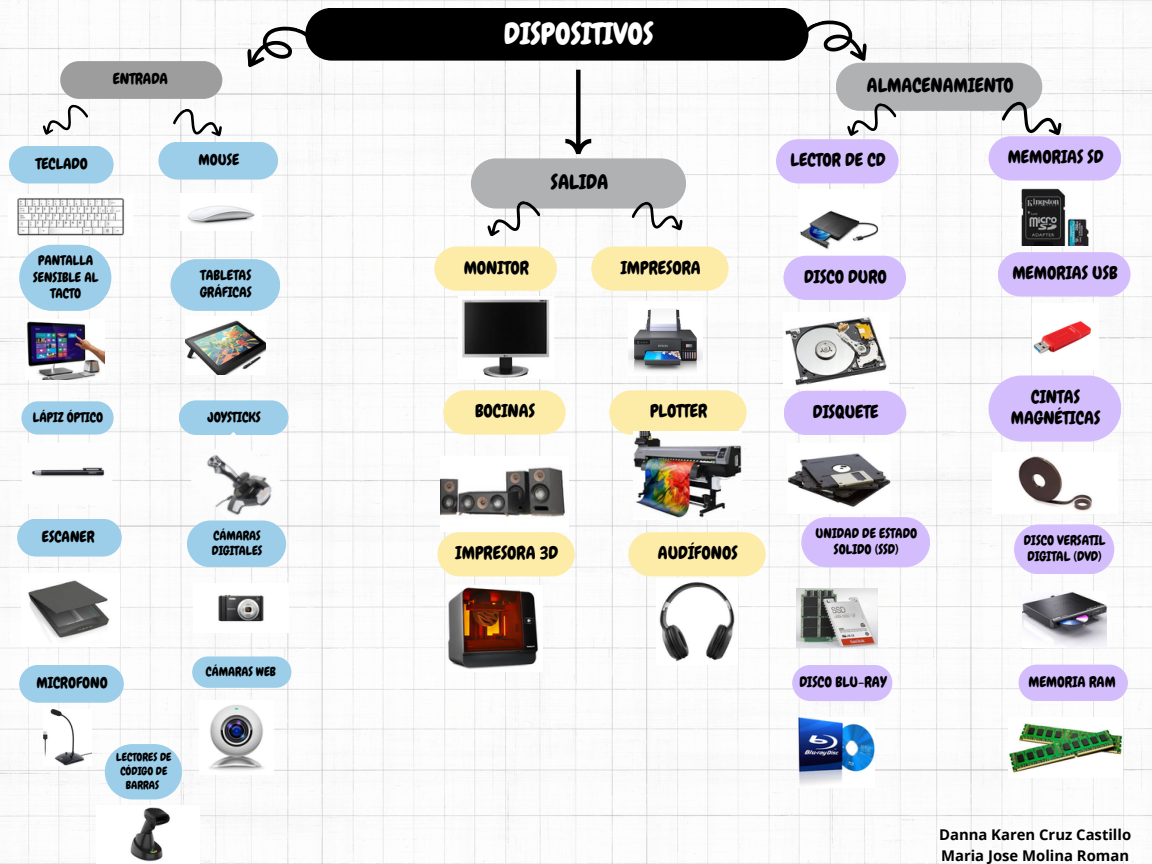
<style>
.page{position:relative;width:1152px;height:864px;background:#fff}
.page>*{position:absolute;margin:0;border:0;box-sizing:border-box;transform-origin:0 0}
.t1{font:29.7px "Chewy";color:#fff}
.t2{font:20.25px "Chewy";color:#000}
.t3{font:19.5px "Chewy";color:#000}
.t4{font:17.85px/21.9px "Chewy";color:#000;text-align:center}
.t5{font:15.3px "Chewy";color:#000}
.t6{font:700 14.85px "Open Sans";color:#000}
.t7{font:14.7px "Chewy";color:#000}
.t8{font:14.55px "Chewy";color:#000}
.t9{font:13.95px/17.1px "Chewy";color:#000}
.t10{font:13.5px/16.4px "Chewy";color:#000;text-align:center}
.t11{font:12.6px/15.5px "Chewy";color:#000}
.t12{font:11.25px/13.8px "Chewy";color:#000;text-align:center}
</style>
<div class="page">
<img style="left:0;top:0;width:1152px;height:864px">
<div style="left:60px;top:61px;width:162px;height:38px;background:#9d9d9d;border-radius:19px"></div>
<div style="left:471px;top:158px;width:215px;height:51px;background:#b0b1b3;border-radius:25px"></div>
<div style="left:836px;top:63px;width:206px;height:48px;background:#b0b1b3;border-radius:24px"></div>
<div style="left:9px;top:146px;width:105px;height:37px;background:#9ccee9;border-radius:19px"></div>
<div style="left:158px;top:142px;width:120px;height:38px;background:#9ccee9;border-radius:19px"></div>
<div style="left:434px;top:247px;width:123px;height:44px;background:#fdeca8;border-radius:22px"></div>
<div style="left:591px;top:247px;width:138px;height:44px;background:#fdeca8;border-radius:22px"></div>
<div style="left:776px;top:139px;width:123px;height:44px;background:#d3bdfd;border-radius:22px"></div>
<div style="left:989px;top:136px;width:132px;height:45px;background:#d3bdfd;border-radius:22px"></div>
<svg style="left:41px;top:99px;width:49px;height:44px"></svg>
<svg style="left:170px;top:99px;width:55px;height:44px"></svg>
<svg style="left:485px;top:201px;width:58px;height:45px"></svg>
<svg style="left:628px;top:192px;width:58px;height:53px"></svg>
<svg style="left:242px;top:8px;width:657px;height:146px"></svg>
<svg style="left:998px;top:90px;width:68px;height:50px"></svg>
<svg style="left:19px;top:245px;width:92px;height:66px;background:#aad4eb"></svg>
<div style="left:170px;top:259px;width:110px;height:52px;background:#9ccee9;border-radius:26px"></div>
<img style="left:9px;top:194px;width:124px;height:42px">
<img style="left:181px;top:193px;width:81px;height:37px">
<div style="left:17px;top:519px;width:105px;height:38px;background:#9ccee9;border-radius:19px"></div>
<img style="left:26px;top:319px;width:79px;height:60px">
<img style="left:186px;top:316px;width:79px;height:59px">
<div style="left:21px;top:401px;width:93px;height:34px;background:#9ccee9;border-radius:17px"></div>
<div style="left:179px;top:400px;width:110px;height:35px;background:#9ccee9;border-radius:17px"></div>
<img style="left:23px;top:444px;width:88px;height:59px">
<img style="left:187px;top:432px;width:100px;height:100px">
<div style="left:187px;top:521px;width:99px;height:46px;background:#9ccee9;border-radius:23px"></div>
<img style="left:22px;top:573px;width:98px;height:73px">
<img style="left:194px;top:583px;width:94px;height:50px">
<div style="left:19px;top:665px;width:105px;height:38px;background:#9ccee9;border-radius:19px"></div>
<div style="left:192px;top:656px;width:99px;height:32px;background:#9ccee9;border-radius:16px"></div>
<img style="left:43px;top:709px;width:48px;height:56px">
<img style="left:200px;top:700px;width:74px;height:74px">
<img style="left:96px;top:805px;width:104px;height:59px">
<svg style="left:105px;top:744px;width:77px;height:55px;background:#a9d4eb"></svg>
<img style="left:458px;top:296px;width:96px;height:83px">
<img style="left:628px;top:301px;width:75px;height:74px">
<div style="left:443px;top:390px;width:123px;height:45px;background:#fdeca8;border-radius:22px"></div>
<div style="left:609px;top:390px;width:138px;height:45px;background:#fdeca8;border-radius:22px"></div>
<img style="left:441px;top:456px;width:127px;height:76px">
<img style="left:633px;top:431px;width:108px;height:88px">
<div style="left:437px;top:532px;width:138px;height:44px;background:#fdeca8;border-radius:22px"></div>
<img style="left:448px;top:585px;width:94px;height:87px">
<img style="left:798px;top:190px;width:83px;height:67px">
<div style="left:784px;top:256px;width:122px;height:44px;background:#d3bdfd;border-radius:22px"></div>
<div style="left:998px;top:252px;width:133px;height:44px;background:#d3bdfd;border-radius:22px"></div>
<img style="left:1019px;top:181px;width:73px;height:65px">
<img style="left:784px;top:312px;width:104px;height:77px">
<div style="left:784px;top:391px;width:122px;height:44px;background:#d3bdfd;border-radius:22px"></div>
<div style="left:989px;top:376px;width:132px;height:66px;background:#d3bdfd;border-radius:33px"></div>
<img style="left:1032px;top:303px;width:67px;height:67px">
<img style="left:788px;top:444px;width:102px;height:69px">
<img style="left:992px;top:452px;width:125px;height:62px">
<div style="left:801px;top:517px;width:129px;height:50px;background:#d3bdfd;border-radius:25px"></div>
<div style="left:1014px;top:524px;width:100px;height:50px;background:#d3bdfd;border-radius:25px"></div>
<img style="left:797px;top:588px;width:81px;height:60px">
<img style="left:1022px;top:591px;width:84px;height:56px">
<div style="left:792px;top:665px;width:100px;height:36px;background:#d3bdfd;border-radius:18px"></div>
<div style="left:1019px;top:665px;width:109px;height:36px;background:#d3bdfd;border-radius:18px"></div>
<img style="left:799px;top:718px;width:75px;height:70px">
<img style="left:1008px;top:718px;width:115px;height:59px">
<div style="left:628px;top:532px;width:138px;height:44px;background:#fdeca8;border-radius:22px"></div>
<img style="left:657px;top:579px;width:81px;height:85px">
<p class="t1" style="left:504px;top:15px;width:151px">DISPOSITIVOS</p>
<p class="t5" style="left:113px;top:69px;width:57px">ENTRADA</p>
<p class="t3" style="left:867px;top:73px;width:148px">ALMACENAMIENTO</p>
<h1 class="t5" style="left:36px;top:154px;width:54px">TECLADO</h1>
<h2 class="t5" style="left:199px;top:150px;width:42px">MOUSE</h2>
<p class="t4" style="left:790px;top:149px;width:97px">LECTOR DE CD</p>
<p class="t4" style="left:1008px;top:146px;width:97px">MEMORIAS SD</p>
<p class="t2" style="left:551px;top:169px;width:59px">SALIDA</p>
<p class="t10" style="left:33px;top:252px;width:67px">PANTALLA<br>SENSIBLE AL<br>TACTO</p>
<h2 class="t9" style="left:200px;top:267px;width:53px">TABLETAS<br>GRÁFICAS</h2>
<h2 class="t4" style="left:464px;top:257px;width:67px">MONITOR</h2>
<p class="t4" style="left:621px;top:257px;width:82px">IMPRESORA</p>
<h2 class="t4" style="left:804px;top:266px;width:84px">DISCO DURO</h2>
<p class="t4" style="left:1012px;top:262px;width:107px">MEMORIAS USB</p>
<p class="t10" style="left:33px;top:409px;width:72px">LÁPIZ ÓPTICO</p>
<p class="t9" style="left:208px;top:408px;width:55px">JOYSTICKS</p>
<p class="t4" style="left:475px;top:400px;width:61px">BOCINAS</p>
<p class="t4" style="left:650px;top:400px;width:59px">PLOTTER</p>
<p class="t4" style="left:813px;top:401px;width:67px">DISQUETE</p>
<p class="t4" style="left:1011px;top:386px;width:91px">CINTAS<br>MAGNÉTICAS</p>
<h2 class="t5" style="left:42px;top:527px;width:54px">ESCANER</h2>
<p class="t11" style="left:212px;top:528px;width:52px">CÁMARAS<br>DIGITALES</p>
<h2 class="t4" style="left:456px;top:542px;width:104px">IMPRESORA 3D</h2>
<p class="t4" style="left:658px;top:542px;width:81px">AUDÍFONOS</p>
<h2 class="t10" style="left:816px;top:525px;width:103px">UNIDAD DE ESTADO<br>SOLIDO (SSD)</h2>
<h2 class="t10" style="left:1024px;top:532px;width:83px;text-align:left">DISCO VERSATIL<br>DIGITAL (DVD)</h2>
<h2 class="t5" style="left:36px;top:673px;width:73px">MICROFONO</h2>
<h2 class="t11" style="left:206px;top:664px;width:72px">CÁMARAS WEB</h2>
<p class="t8" style="left:799px;top:673px;width:89px">DISCO BLU-RAY</p>
<p class="t7" style="left:1028px;top:673px;width:89px">MEMORIA RAM</p>
<p class="t12" style="left:116px;top:750px;width:57px">LECTORES DE<br>CÓDIGO DE<br>BARRAS</p>
<h2 class="t6" style="left:939px;top:824px;width:194px">Danna Karen Cruz Castillo</h2>
<h2 class="t6" style="left:941px;top:845px;width:190px">Maria Jose Molina Roman</h2>
</div>
